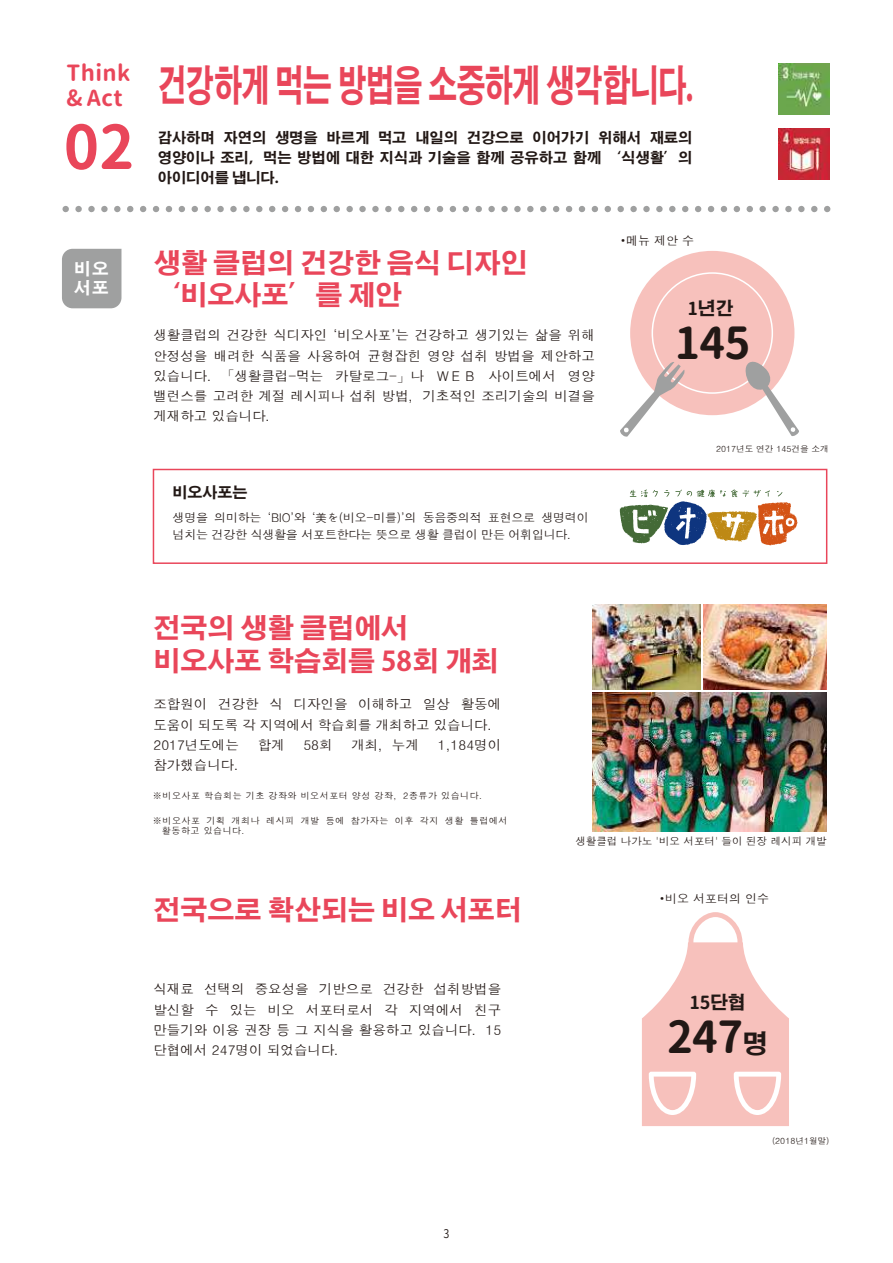
<style>
.page{position:relative;width:893px;height:1263px;background:#fff}
.page>*{position:absolute;margin:0;border:0;box-sizing:border-box;transform-origin:0 0}
.t1{font:60px "Gen Jyuu Gothic X P Bold";color:#e9465a}
.t2{font:43.95px "Gen Jyuu Gothic P Bold";color:#221815}
.t3{font:43.95px "Gen Jyuu Gothic X P Bold";color:#221815}
.t4{font:700 42px "Adobe Gothic Std";letter-spacing:-.03em;color:#e9465a;scale:.68 1}
.t5{font:700 27px/32.4px "Adobe Gothic Std";color:#e9465a}
.t6{font:22.2px/25.3px "Gen Jyuu Gothic X P Bold";letter-spacing:.02em;color:#e9465a}
.t7{font:18px "Gen Jyuu Gothic P Bold";color:#221815}
.t8{font:700 18px "Adobe Gothic Std";color:#221815}
.t9{font:700 16.5px/20px "Adobe Gothic Std";color:#fff}
.t10{font:700 15px "Adobe Gothic Std";color:#221815}
.t11{font:700 14.25px/20.2px "Adobe Gothic Std";color:#221815;text-align:justify}
.t12{font:13.5px/20.2px "Dotum";color:#221815;text-align:justify}
.t13{font:12px/17.2px "Dotum";letter-spacing:-.02em;color:#221815}
.t14{font:12px "Gen Jyuu Gothic X P Normal";color:#221815;scale:.9 1}
.t15{font:10.5px "Dotum";color:#221815}
.t16{font:9px/10.8px "Dotum";letter-spacing:.06em;color:#221815}
.t17{font:8.55px "Dotum";color:#221815}
.s1{font-family:"Gen Jyuu Gothic X P Medium"}
.s2{font-family:"Gen Jyuu Gothic X P Bold";font-weight:400}
.s3{font-family:"Gen Jyuu Gothic P Normal"}
.s4{font-family:"Adobe Gothic Std";font-weight:700}
.s5{font-family:"Adobe Gothic Std";font-weight:700;font-size:25.5px}
</style>
<div class="page">
<svg style="left:66px;top:206px;width:765px;height:6px"></svg>
<div style="left:62px;top:249px;width:59px;height:59px;background:#9fa0a0"></div>
<div style="left:153px;top:469px;width:674px;height:95px;border:1px solid #e9465a"></div>
<div style="left:630px;top:251px;width:164px;height:164px;background:#f7c1bc;border-radius:50%"></div>
<div style="left:652px;top:272px;width:121px;height:122px;border:2px solid #fff;border-radius:50%"></div>
<svg style="left:620px;top:361px;width:66px;height:76px"></svg>
<svg style="left:743px;top:359px;width:56px;height:77px"></svg>
<img style="left:593px;top:605px;width:107px;height:84px">
<img style="left:703px;top:605px;width:124px;height:84px">
<img style="left:593px;top:692px;width:234px;height:140px">
<svg style="left:620px;top:489px;width:177px;height:56px"></svg>
<svg style="left:642px;top:912px;width:147px;height:214px"></svg>
<img style="left:778px;top:64px;width:51px;height:51px">
<img style="left:778px;top:128px;width:51px;height:51px">
<h3 class="t6" style="left:67px;top:59px;width:66px">Think &amp; Act</h3>
<h1 class="t1" style="left:64px;top:103px;width:72px">02</h1>
<p class="t9" style="left:74px;top:259px;width:36px">비오 서포</p>
<h3 class="t4" style="left:158px;top:60px;width:789px">건강하게 먹는 방법을 소중하게 생각합니다.</h3>
<p class="t11" style="left:158px;top:128px;width:536px">감사하며 자연의 생명을 바르게 먹고 내일의 건강으로 이어가기 위해서 재료의 영양이나 조리，먹는 방법에 대한 지식과 기술을 함께 공유하고 함께 ‘식생활’의 아이디어를 냅니다．</p>
<h3 class="t5" style="left:153px;top:248px;width:376px">생활 클럽의 건강한 음식 디자인 ‘비오사포’를 제안</h3>
<p class="t12" style="left:153px;top:325px;width:443px">생활클럽의 건강한 식디자인 ‘비오사포’는 건강하고 생기있는 삶을 위해 안정성을 배려한 식품을 사용하여 균형잡힌 영양 섭취 방법을 제안하고 있습니다．「생활클럽-먹는 카탈로그-」나 ＷＥＢ 사이트에서 영양 밸런스를 고려한 계절 레시피나 섭취 방법，기초적인 조리기술의 비결을 게재하고 있습니다．</p>
<p class="t10" style="left:173px;top:483px;width:77px">비오사포는</p>
<p class="t13" style="left:173px;top:509px;width:418px">생명을 의미하는 ‘BIO’와 ‘美を(비오-미를)’의 동음중의적 표현으로 생명력이 넘치는 건강한 식생활을 서포트한다는 뜻으로 생활 클럽이 만든 어휘입니다．</p>
<p class="t13" style="left:620px;top:232px;width:76px"><span class="s1">・</span>메뉴 제안 수</p>
<h3 class="t8" style="left:688px;top:298px;width:47px"><span class="s2">1</span>년간</h3>
<h2 class="t3" style="left:674px;top:311px;width:77px">145</h2>
<p class="t17" style="left:716px;top:445px;width:114px">2017년도 연간 145건을 소개</p>
<h3 class="t5" style="left:153px;top:613px;width:347px">전국의 생활 클럽에서 비오사포 학습회를 58회 개최</h3>
<p class="t12" style="left:153px;top:694px;width:349px">조합원이 건강한 식 디자인을 이해하고 일상 활동에 도움이 되도록 각 지역에서 학습회를 개최하고 있습니다．2017년도에는</p>
<p class="t12" style="left:258px;top:735px;width:28px">합계</p>
<p class="t12" style="left:303px;top:735px;width:31px">58회</p>
<p class="t12" style="left:351px;top:735px;width:69px">개최，누계</p>
<p class="t12" style="left:438px;top:735px;width:65px">1,184명이</p>
<p class="t12" style="left:153px;top:755px;width:96px">참가했습니다．</p>
<p class="t16" style="left:153px;top:791px;width:337px"><span class="s3">※</span>비오사포 학습회는 기초 강좌와 비오서포터 양성 강좌，2종류가 있습니다．</p>
<p class="t16" style="left:162px;top:815px;width:347px;text-indent:-9px"><span class="s3">※</span>비오사포 기획 개최나 레시피 개발 등에 참가자는 이후 각지 생활 틀럽에서 활동하고 있습니다．</p>
<h3 class="t5" style="left:153px;top:895px;width:370px">전국으로 확산되는 비오 서포터</h3>
<p class="t12" style="left:153px;top:979px;width:349px">식재료 선택의 중요성을 기반으로 건강한 섭취방법을 발신할 수 있는 비오 서포터로서 각 지역에서 친구 만들기와 이용 권장 등 그 지식을 활용하고 있습니다．15 단협에서 247명이 되었습니다．</p>
<p class="t15" style="left:575px;top:836px;width:253px">생활클럽 나가노 '비오 서포터' 들이 된장 레시피 개발</p>
<p class="t13" style="left:659px;top:890px;width:112px"><span class="s1">・</span>비오 서포터의 인수</p>
<h3 class="t7" style="left:689px;top:989px;width:58px">15<span class="s4">단협</span></h3>
<h2 class="t2" style="left:667px;top:1004px;width:102px">247<span class="s5">명</span></h2>
<p class="t17" style="left:772px;top:1137px;width:59px">(2018년1월말)</p>
<p class="t14" style="left:443px;top:1225px;width:8px">3</p>
</div>
